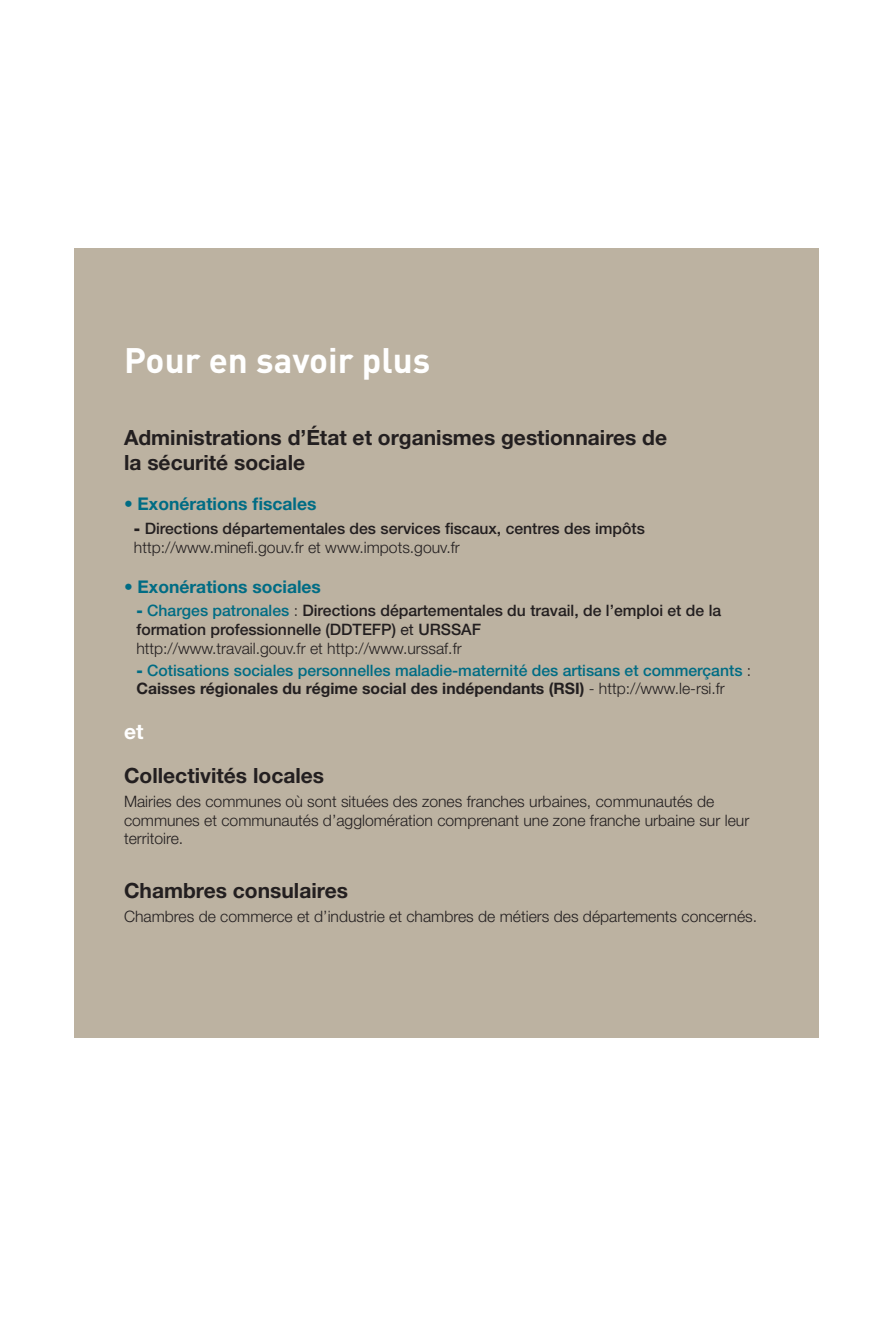
<style>
.page{position:relative;width:893px;height:1340px;background:#fff}
.page>*{position:absolute;margin:0;border:0;box-sizing:border-box;transform-origin:0 0}
.t1{font:700 35px "DIN";color:#fff}
.t2{font:700 21px/25.2px "Helvetica Neue LT Std";color:#231f20}
.t3{font:700 21px "Helvetica Neue LT Std";color:#fff}
.t4{font:700 17.5px "Helvetica Neue LT Std";color:#006c84}
.t5{font:500 15.75px/18.9px "Helvetica Neue LT Std";color:#231f20}
.t6{font:300 15.75px/18.9px "Helvetica Neue LT Std";color:#231f20}
.t7{font:500 15.75px/18.9px "Helvetica Neue LT Std";color:#006c84}
.s1{font-weight:300}
.s2{font-weight:900}
.s3{font-weight:900;color:#006c84}
.s4{color:#006c84}
.s5{font-weight:400}
.s6{font-weight:300;color:#231f20}
.s7{font-weight:700;color:#231f20}
</style>
<div class="page">
<div style="left:74px;top:248px;width:745px;height:789px;background:#bcb2a1"></div>
<h1 class="t1" style="left:124px;top:338px;width:308px">Pour en savoir plus</h1>
<h2 class="t2" style="left:124px;top:424px;width:545px">Administrations d’État et organismes gestionnaires de la sécurité sociale</h2>
<p class="t4" style="left:124px;top:493px;width:194px"><span class="s1">•</span> Exonérations fiscales</p>
<p class="t5" style="left:134px;top:518px;width:512px"><span class="s2">-</span> Directions départementales des services fiscaux, centres des impôts <span class="s1">http://www.minefi.gouv.fr et www.impots.gouv.fr</span></p>
<p class="t4" style="left:124px;top:575px;width:198px"><span class="s1">•</span> Exonérations sociales</p>
<p class="t5" style="left:136px;top:601px;width:586px"><span class="s3">-</span> <span class="s4">Charges patronales</span> <span class="s1">:</span> Directions départementales du travail, de l’emploi et de la formation professionnelle (DDTEFP) <span class="s5">et</span> URSSAF<br><span class="s1">http://www.travail.gouv.fr et http://www.urssaf.fr</span></p>
<p class="t7" style="left:136px;top:660px;width:616px"><span class="s2">-</span> Cotisations sociales personnelles maladie-maternité des artisans et commerçants <span class="s6">:<br></span><span class="s7">Caisses régionales du régime social des indépendants (RSI)</span> <span class="s6">- http://www.le-rsi.fr</span></p>
<h2 class="t3" style="left:124px;top:718px;width:21px">et</h2>
<h2 class="t2" style="left:124px;top:762px;width:202px">Collectivités locales</h2>
<p class="t6" style="left:124px;top:791px;width:627px">Mairies des communes où sont situées des zones franches urbaines, communautés de communes et communautés d’agglomération comprenant une zone franche urbaine sur leur territoire.</p>
<h2 class="t2" style="left:124px;top:878px;width:225px">Chambres consulaires</h2>
<p class="t6" style="left:124px;top:907px;width:635px">Chambres de commerce et d’industrie et chambres de métiers des départements concernés.</p>
</div>
